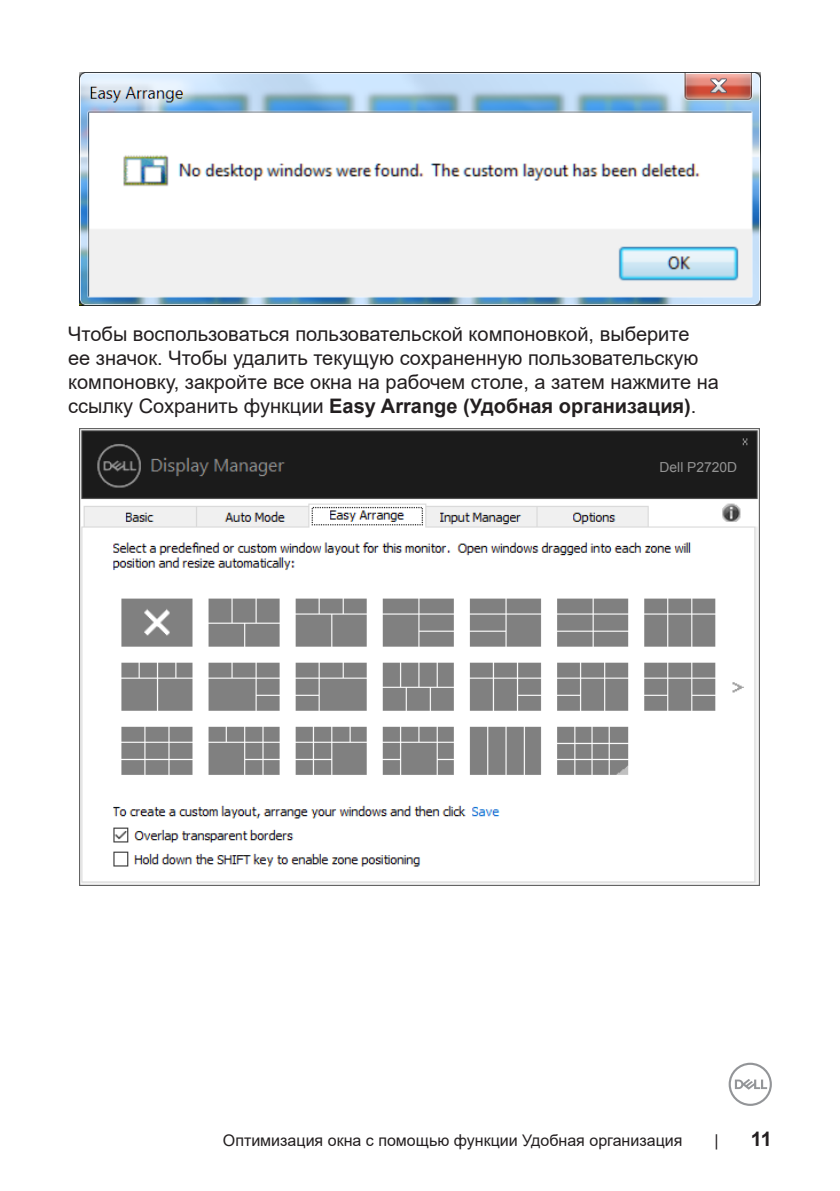
<style>
.page{position:relative;width:840px;height:1191px;background:#fff}
.page>*{position:absolute;margin:0;border:0;box-sizing:border-box;transform-origin:0 0}
.Paragraph{font:20px/24px "Arial";color:#231f20}
.t1{font:700 20px "Arial";color:#231f20}
.t2{font:16px "Arial";color:#231f20}
.t3{font:13.8px "Arial";color:#939393}
.s1{font-weight:700}
</style>
<div class="page">
<svg style="left:728px;top:1062px;width:43px;height:44px"></svg>
<img style="left:79px;top:72px;width:681px;height:233px">
<img style="left:79px;top:428px;width:680px;height:457px">
<div style="left:639px;top:456px;width:109px;height:21px;background:#1b1b1b"></div>
<p class="Paragraph" style="left:68px;top:321px;width:652px">Чтобы воспользоваться пользовательской компоновкой, выберите<br>ее значок. Чтобы удалить текущую сохраненную пользовательскую компоновку, закройте все окна на рабочем столе, а затем нажмите на ссылку Сохранить функции <span class="s1">Easy Arrange (Удобная организация)</span>.</p>
<p class="t3" style="left:659px;top:458px;width:79px">Dell P2720D</p>
<p class="t2" style="left:223px;top:1129px;width:461px">Оптимизация окна с помощью функции Удобная организация</p>
<p class="t2" style="left:714px;top:1129px;width:6px">|</p>
<p class="t1" style="left:750px;top:1124px;width:23px">11</p>
</div>
